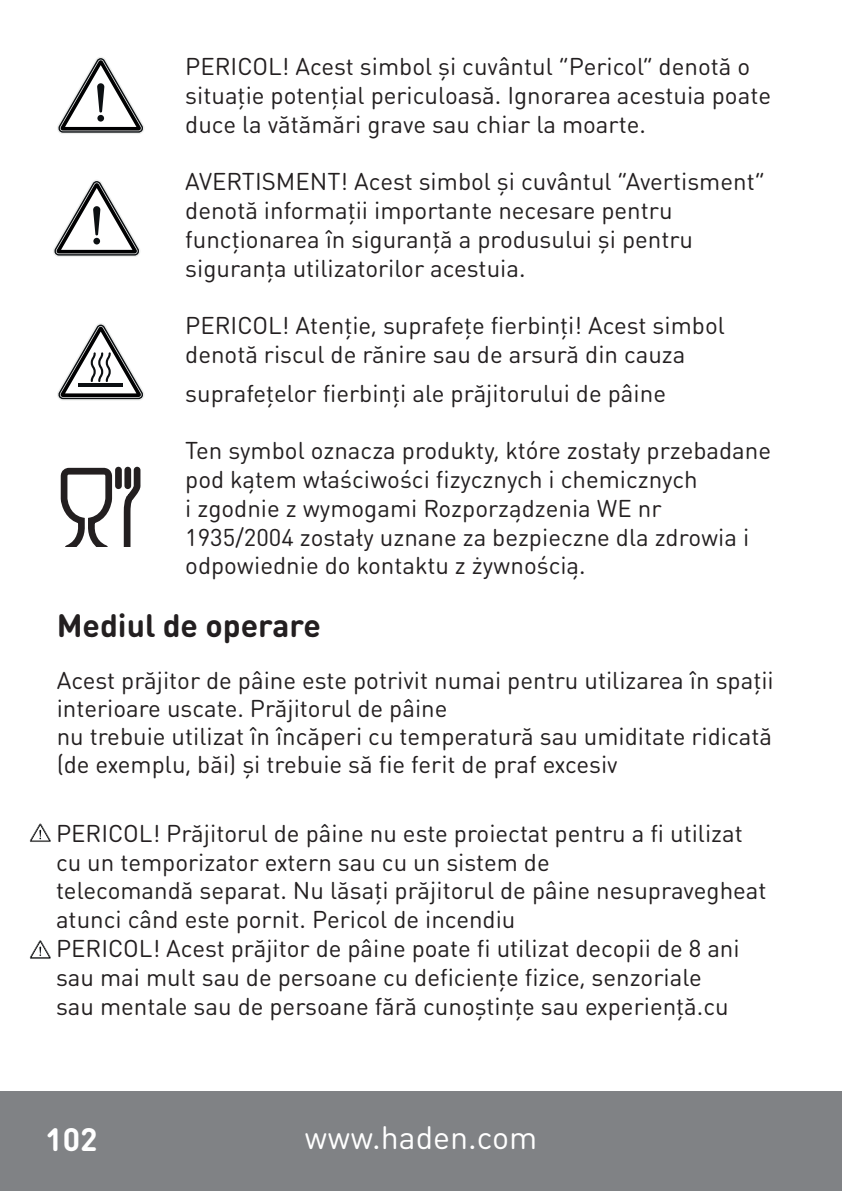
<style>
.page{position:relative;width:842px;height:1191px;background:#fff}
.page>*{position:absolute;margin:0;border:0;box-sizing:border-box;transform-origin:0 0}
.t1{font:700 32px "DIN Round Pro";color:#231f20}
.t2{font:32px "DIN Round Pro";color:#fff}
.t3{font:700 32px "DIN Round Pro";color:#fff}
.Paragraph_Style21{font:24px/28.8px "DIN Round Pro";color:#231f20}
</style>
<div class="page">
<svg style="left:57px;top:57px;width:87px;height:77px"></svg>
<div style="left:97px;top:115px;width:7px;height:7px;background:#0c1013;border-radius:50%"></div>
<svg style="left:53px;top:180px;width:87px;height:77px"></svg>
<div style="left:93px;top:238px;width:7px;height:6px;background:#0c1013;border-radius:50%"></div>
<svg style="left:57px;top:323px;width:87px;height:77px"></svg>
<svg style="left:61px;top:468px;width:51px;height:79px"></svg>
<div style="left:115px;top:467px;width:7px;height:22px;background:#231f20;border-radius:3px"></div>
<svg style="left:124px;top:467px;width:17px;height:80px"></svg>
<svg style="left:30px;top:823px;width:21px;height:19px"></svg>
<svg style="left:30px;top:940px;width:21px;height:19px"></svg>
<div style="left:0;top:1091px;width:842px;height:100px;background:#808285"></div>
<p class="Paragraph_Style21" style="left:185px;top:51px;width:587px">PERICOL! Acest simbol și cuvântul “Pericol” denotă o situație potențial periculoasă. Ignorarea acestuia poate duce la vătămări grave sau chiar la moarte.</p>
<p class="Paragraph_Style21" style="left:185px;top:166px;width:581px">AVERTISMENT! Acest simbol și cuvântul “Avertisment” denotă informații importante necesare pentru funcționarea în siguranță a produsului și pentru siguranța utilizatorilor acestuia.</p>
<p class="Paragraph_Style21" style="left:185px;top:310px;width:541px">PERICOL! Atenție, suprafețe fierbinți! Acest simbol denotă riscul de rănire sau de arsură din cauza</p>
<p class="Paragraph_Style21" style="left:185px;top:378px;width:482px">suprafețelor fierbinți ale prăjitorului de pâine</p>
<p class="Paragraph_Style21" style="left:185px;top:435px;width:587px">Ten symbol oznacza produkty, które zostały przebadane pod kątem właściwości fizycznych i chemicznych<br>i zgodnie z wymogami Rozporządzenia WE nr 1935/2004 zostały uznane za bezpieczne dla zdrowia i odpowiednie do kontaktu z żywnością .</p>
<p class="t1" style="left:57px;top:603px;width:266px">Mediul de operare</p>
<p class="Paragraph_Style21" style="left:57px;top:665px;width:719px;line-height:28px">Acest prăjitor de pâine este potrivit numai pentru utilizarea în spații interioare uscate. Prăjitorul de pâine</p>
<p class="Paragraph_Style21" style="left:57px;top:721px;width:717px;line-height:28px">nu trebuie utilizat în încăperi cu temperatură sau umiditate ridicată (de exemplu, băi) și trebuie să fie ferit de praf excesiv</p>
<p class="Paragraph_Style21" style="left:56px;top:817px;width:688px">PERICOL! Prăjitorul de pâine nu este proiectat pentru a fi utilizat cu un temporizator extern sau cu un sistem de</p>
<p class="Paragraph_Style21" style="left:56px;top:875px;width:712px">telecomandă separat. Nu lăsați prăjitorul de pâine nesupravegheat atunci când este pornit. Pericol de incendiu</p>
<p class="Paragraph_Style21" style="left:56px;top:933px;width:685px">PERICOL! Acest prăjitor de pâine poate fi utilizat decopii de 8 ani sau mai mult sau de persoane cu deficiențe fizice, senzoriale sau mentale sau de persoane fără cunoștințe sau experiență.cu</p>
<h1 class="t3" style="left:45px;top:1117px;width:54px">102</h1>
<h1 class="t2" style="left:304px;top:1116px;width:234px">www.haden.com</h1>
</div>
